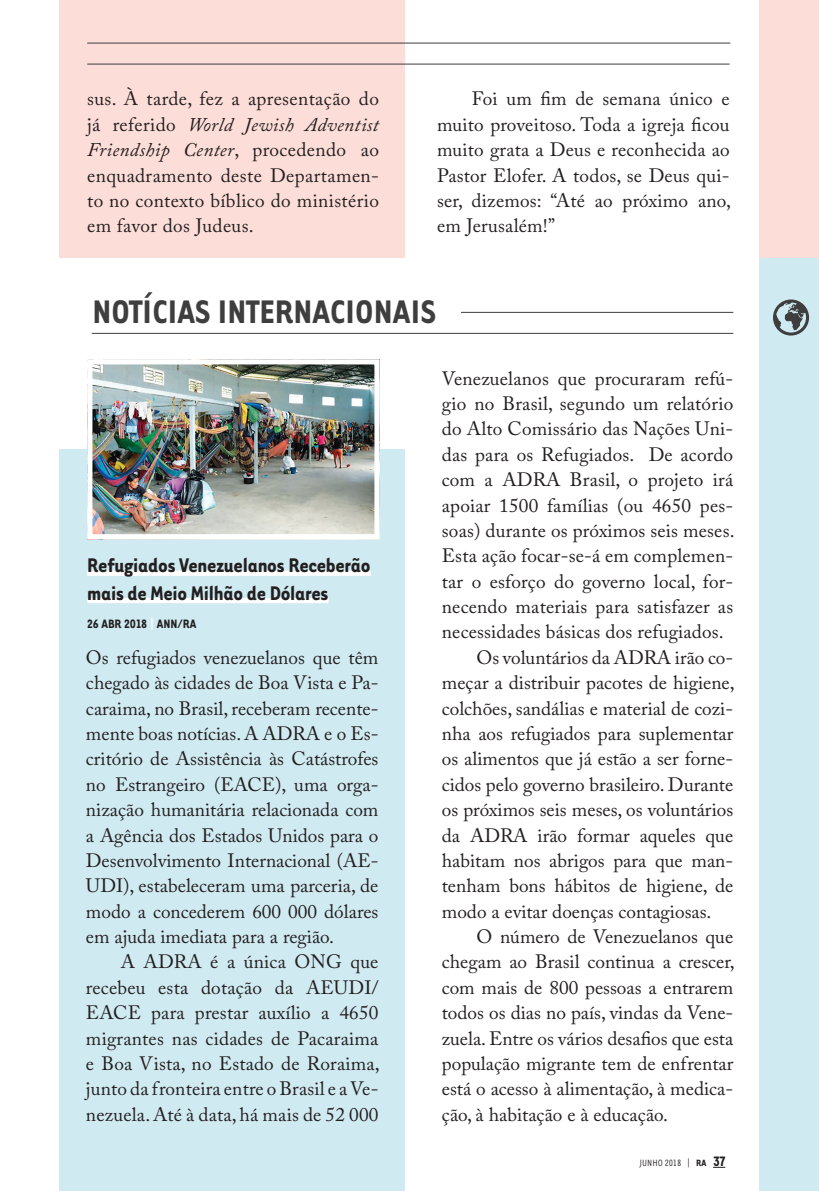
<style>
.page{position:relative;width:819px;height:1191px;background:#fff}
.page>*{position:absolute;margin:0;border:0;box-sizing:border-box;transform-origin:0 0}
.t1{font:700 37.62px "Tarzana Nar OT";color:#3e3e3f}
.t2{font:700 22.75px "Tarzana Nar OT";letter-spacing:-.01em;color:#231f20}
.texto_corrido{font:19.25px/25.4px "Adobe Caslon Pro";letter-spacing:.01em;color:#231f20;text-align:justify}
.t3{font:700 14px "Tarzana Nar OT";color:#231f20}
.t4{font:10.5px "Tarzana Nar OT";color:#231f20}
.s1{font-style:italic}
.s2{color:#fff}
.s3{font-weight:700}
.s4{font-weight:700;font-size:15.75px}
</style>
<div class="page">
<div style="left:60px;top:449px;width:345px;height:742px;background:#d0eaf1"></div>
<div style="left:60px;top:0;width:345px;height:258px;background:#fcddd7"></div>
<div style="left:759px;top:258px;width:60px;height:933px;background:#d0eaf1"></div>
<svg style="left:773px;top:299px;width:36px;height:36px"></svg>
<div style="left:87px;top:570px;width:284px;height:6px;background:#fff"></div>
<div style="left:87px;top:598px;width:241px;height:5px;background:#fff"></div>
<hr style="left:461px;top:312px;width:272px;height:1px;background:#3e3e3f">
<hr style="left:92px;top:333px;width:641px;height:1px;background:#3e3e3f">
<div style="left:759px;top:0;width:60px;height:258px;background:#fcddd7"></div>
<hr style="left:87px;top:43px;width:643px;height:1px;background:#3e3e3f">
<hr style="left:87px;top:64px;width:642px;height:1px;background:#3e3e3f">
<img style="left:93px;top:365px;width:280px;height:168px">
<div style="left:87px;top:359px;width:292px;height:180px;border:5px solid #fff"></div>
<svg style="left:713px;top:1167px;width:12px;height:1px"></svg>
<p class="texto_corrido" style="left:87px;top:86px;width:293px">sus. À tarde, fez a apresentação do já referido <span class="s1">World Jewish Adventist Friendship Center</span>, procedendo ao enquadramento deste Departamen&shy;to no contexto bíblico do ministério em favor dos Judeus.</p>
<p class="texto_corrido" style="left:437px;top:86px;width:295px;text-indent:35px">Foi um fim de semana único e muito proveitoso. Toda a igreja ficou muito grata a Deus e reconhecida ao Pastor Elofer. A todos, se Deus qui&shy;ser, dizemos: “Até ao próximo ano, em Jerusalém!”</p>
<p class="t1" style="left:92px;top:288px;width:345px">NOTÍCIAS INTERNACIONAIS</p>
<p class="t2" style="left:87px;top:551px;width:285px">Refugiados Venezuelanos Receberão</p>
<p class="t2" style="left:87px;top:578px;width:243px">mais de Meio Milhão de Dólares</p>
<p class="t3" style="left:87px;top:615px;width:111px">26 ABR 2018 <span class="s2">|</span> ANN/RA</p>
<p class="texto_corrido" style="left:86px;top:644px;width:294px">Os refugiados venezuelanos que têm chegado às cidades de Boa Vista e Pa&shy;caraima, no Brasil, receberam recente&shy;mente boas notícias. A ADRA e o Es&shy;critório de Assistência às Catástrofes no Estrangeiro (EACE), uma orga&shy;nização humanitária relacionada com a Agência dos Estados Unidos para o Desenvolvimento Internacional (AE-UDI), estabeleceram uma parceria, de modo a concederem 600 000 dólares em ajuda imediata para a região.</p>
<p class="texto_corrido" style="left:86px;top:949px;width:295px;text-indent:35px">A ADRA é a única ONG que recebeu esta dotação da AEUDI/ EACE para prestar auxílio a 4650 migrantes nas cidades de Pacaraima e Boa Vista, no Estado de Roraima, junto da fronteira entre o Brasil e a Ve&shy;nezuela. Até à data, há mais de 52 000</p>
<p class="texto_corrido" style="left:442px;top:365px;width:294px">Venezuelanos que procuraram refú&shy;gio no Brasil, segundo um relatório do Alto Comissário das Nações Uni&shy;das para os Refugiados. De acordo com a ADRA Brasil, o projeto irá apoiar 1500 famílias (ou 4650 pes&shy;soas) durante os próximos seis meses.<br>Esta ação focar-se-á em complemen&shy;tar o esforço do governo local, for&shy;necendo materiais para satisfazer as necessidades básicas dos refugiados.</p>
<p class="texto_corrido" style="left:442px;top:644px;width:294px;text-indent:35px">Os voluntários da ADRA irão co&shy;meçar a distribuir pacotes de higiene, colchões, sandálias e material de cozi&shy;nha aos refugiados para suplementar os alimentos que já estão a ser forne&shy;cidos pelo governo brasileiro. Durante os próximos seis meses, os voluntários da ADRA irão formar aqueles que habitam nos abrigos para que man&shy;tenham bons hábitos de higiene, de modo a evitar doenças contagiosas.</p>
<p class="texto_corrido" style="left:442px;top:923px;width:294px;text-indent:35px">O número de Venezuelanos que chegam ao Brasil continua a crescer, com mais de 800 pessoas a entrarem todos os dias no país, vindas da Vene&shy;zuela. Entre os vários desafios que esta população migrante tem de enfrentar está o acesso à alimentação, à medica&shy;ção, à habitação e à educação.</p>
<p class="t4" style="left:639px;top:1156px;width:87px">JUNHO 2018 | <span class="s3">RA</span> <span class="s4">37</span></p>
</div>
